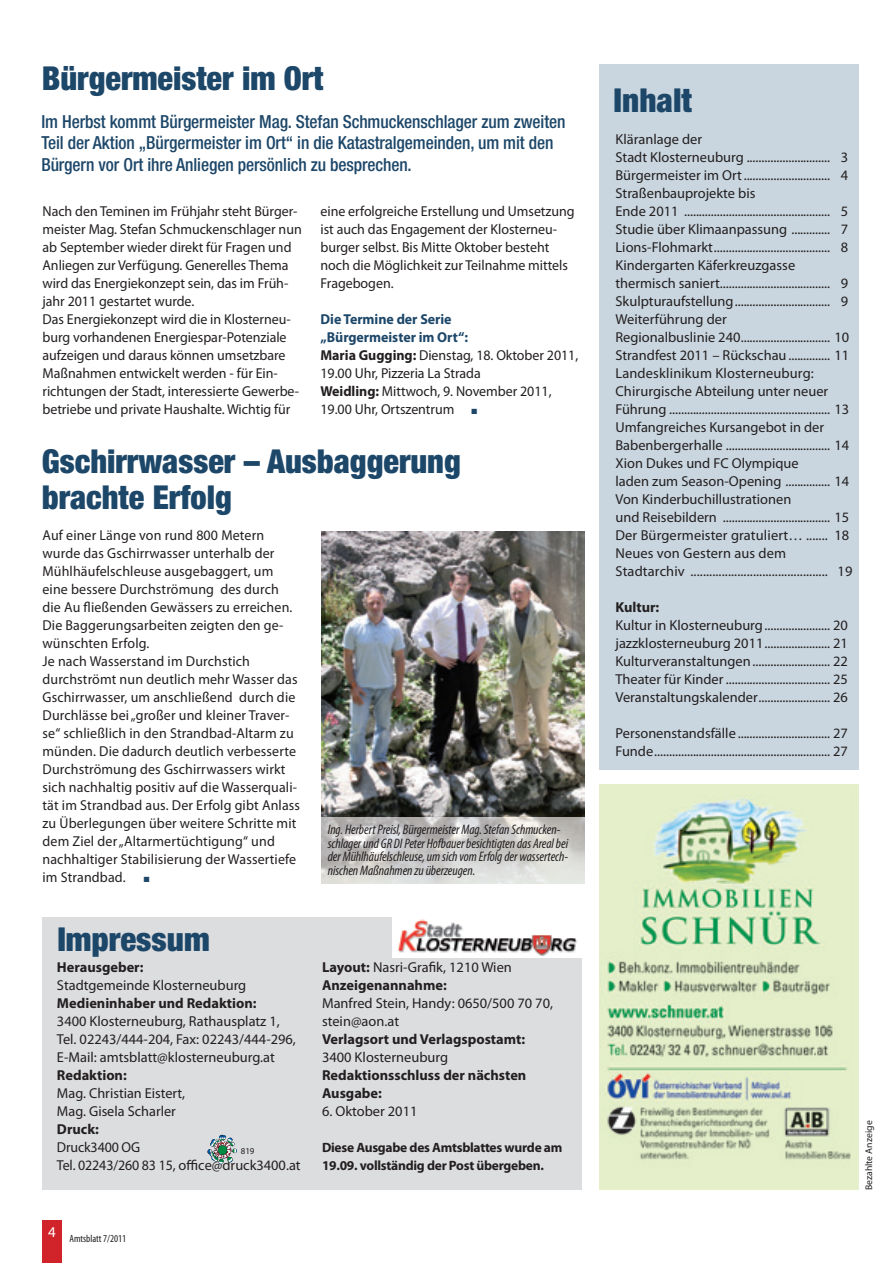
<style>
.page{position:relative;width:893px;height:1263px;background:#fff}
.page>*{position:absolute;margin:0;border:0;box-sizing:border-box;transform-origin:0 0}
.t1{font:900 condensed 33px/36px "Helvetica Neue";color:#1d4769}
.t2{font:500 condensed 18px/21.6px "Helvetica Neue";letter-spacing:-.005em;color:#1d4769}
.t3{font:15px "Myriad Pro";color:#fff}
.t4{font:14.4px/18px "Myriad Pro";color:#231f20}
.t5{font:700 14.4px/18px "Myriad Pro";color:#231f20}
.t6{font:italic condensed 13.8px/13.5px "Myriad Pro";letter-spacing:-.005em;color:#231f20}
.t7{font:700 13.5px/18px "Myriad Pro";letter-spacing:-.02em;color:#231f20}
.t8{font:condensed 10.5px "Myriad Pro";color:#231f20}
.t9{font:9.75px "Myriad Pro";color:#231f20}
.t10{font:9px "Myriad Pro";color:#231f20}
.t11{font:7.5px "Zapf Dingbats ITC";color:#1d4769}
.s1{font-weight:700;color:#1d4769}
.s2{font-weight:700}
.s3{color:#1d4769}
.s4{font-weight:400}
</style>
<div class="page">
<div style="left:42px;top:1220px;width:20px;height:43px;background:#d1232a"></div>
<div style="left:600px;top:64px;width:259px;height:706px;background:#c9d6df"></div>
<img style="left:600px;top:785px;width:259px;height:404px">
<div style="left:43px;top:917px;width:539px;height:272px;background:#dcdddf"></div>
<img style="left:393px;top:917px;width:189px;height:40px">
<svg style="left:207px;top:1135px;width:30px;height:29px"></svg>
<img style="left:321px;top:531px;width:264px;height:287px">
<svg style="left:321px;top:818px;width:264px;height:66px;background:#cecdcb"></svg>
<h1 class="t1" style="left:42px;top:60px;width:283px">Bürgermeister im Ort</h1>
<p class="t2" style="left:41px;top:110px;width:526px">Im Herbst kommt Bürgermeister Mag. Stefan Schmuckenschlager zum zweiten<br>Teil der Aktion „Bürgermeister im Ort“ in die Katastralgemeinden, um mit den<br>Bürgern vor Ort ihre Anliegen persönlich zu besprechen.</p>
<p class="t4" style="left:43px;top:202px;width:261px">Nach den Teminen im Frühjahr steht Bürger&shy;meister Mag. Stefan Schmuckenschlager nun ab September wieder direkt für Fragen und Anliegen zur Verfügung. Generelles Thema wird das Energiekonzept sein, das im Früh&shy;jahr 2011 gestartet wurde.<br>Das Energiekonzept wird die in Klosterneu&shy;burg vorhandenen Energiespar-Potenziale aufzeigen und daraus können umsetzbare Maßnahmen entwickelt werden - für Ein&shy;richtungen der Stadt, interessierte Gewerbe&shy;betriebe und private Haushalte. Wichtig für</p>
<p class="t4" style="left:320px;top:202px;width:256px">eine erfolgreiche Erstellung und Umsetzung ist auch das Engagement der Klosterneu&shy;burger selbst. Bis Mitte Oktober besteht noch die Möglichkeit zur Teilnahme mittels Fragebogen.</p>
<p class="t4" style="left:320px;top:310px;width:259px"><span class="s1">Die Termine der Serie<br>„Bürgermeister im Ort“:<br></span><span class="s2">Maria Gugging:</span> Dienstag, 18. Oktober 2011,<br>19.00 Uhr, Pizzeria La Strada<br><span class="s2">Weidling:</span> Mittwoch, 9. November 2011,<br>19.00 Uhr, Ortszentrum <span class="s3">■</span></p>
<h1 class="t1" style="left:42px;top:443px;width:420px">Gschirrwasser – Ausbaggerung brachte Erfolg</h1>
<p class="t4" style="left:43px;top:526px;width:259px">Auf einer Länge von rund 800 Metern wurde das Gschirrwasser unterhalb der Mühlhäufelschleuse ausgebaggert, um eine bessere Durchströmung des durch die Au fließenden Gewässers zu erreichen.<br>Die Baggerungsarbeiten zeigten den ge&shy;wünschten Erfolg.<br>Je nach Wasserstand im Durchstich durchströmt nun deutlich mehr Wasser das Gschirrwasser, um anschließend durch die Durchlässe bei „großer und kleiner Traver&shy;se“ schließlich in den Strandbad-Altarm zu münden. Die dadurch deutlich verbesserte Durchströmung des Gschirrwassers wirkt sich nachhaltig positiv auf die Wasserquali&shy;tät im Strandbad aus. Der Erfolg gibt Anlass zu Überlegungen über weitere Schritte mit dem Ziel der „Altarmertüchtigung“ und nachhaltiger Stabilisierung der Wassertiefe im Strandbad.</p>
<p class="t6" style="left:328px;top:823px;width:242px">Ing. Herbert Preisl, Bürgermeister Mag. Stefan Schmucken&shy;schlager und GR DI Peter Hofbauer besichtigten das Areal bei der Mühlhäufelschleuse, um sich vom Erfolg der wassertech&shy;nischen Maßnahmen zu überzeugen.</p>
<p class="t11" style="left:144px;top:876px;width:7px">■</p>
<h1 class="t1" style="left:57px;top:920px;width:154px">Impressum</h1>
<p class="t5" style="left:57px;top:958px;width:88px">Herausgeber:</p>
<p class="t4" style="left:57px;top:976px;width:191px">Stadtgemeinde Klosterneuburg</p>
<p class="t5" style="left:57px;top:994px;width:201px">Medieninhaber und Redaktion:</p>
<p class="t4" style="left:57px;top:1012px;width:240px">3400 Klosterneuburg, Rathausplatz 1,<br>Tel. 02243/444-204, Fax: 02243/444-296,<br>E-Mail: amtsblatt@klosterneuburg.at</p>
<p class="t5" style="left:57px;top:1066px;width:71px">Redaktion:</p>
<p class="t4" style="left:57px;top:1084px;width:130px">Mag. Christian Eistert,<br>Mag. Gisela Scharler</p>
<p class="t5" style="left:57px;top:1120px;width:43px">Druck:</p>
<p class="t4" style="left:57px;top:1138px;width:245px">Druck3400 OG<br>Tel. 02243/260 83 15, office@druck3400.at</p>
<p class="t10" style="left:241px;top:1145px;width:15px">819</p>
<p class="t3" style="left:48px;top:1223px;width:9px">4</p>
<p class="t8" style="left:70px;top:1232px;width:58px">Amtsblatt 7/2011</p>
<p class="t5" style="left:322px;top:958px;width:191px">Layout: <span class="s4">Nasri-Grafik, 1210 Wien<br></span>Anzeigenannahme:</p>
<p class="t4" style="left:322px;top:994px;width:232px">Manfred Stein, Handy: 0650/500 70 70, stein@aon.at</p>
<p class="t5" style="left:322px;top:1030px;width:205px">Verlagsort und Verlagspostamt:</p>
<p class="t4" style="left:322px;top:1048px;width:128px">3400 Klosterneuburg</p>
<p class="t5" style="left:322px;top:1066px;width:206px">Redaktionsschluss der nächsten<br>Ausgabe:</p>
<p class="t4" style="left:322px;top:1102px;width:97px">6. Oktober 2011</p>
<p class="t7" style="left:322px;top:1138px;width:242px">Diese Ausgabe des Amtsblattes wurde am<br>19.09. vollständig der Post übergeben.</p>
<h1 class="t1" style="left:614px;top:81px;width:80px">Inhalt</h1>
<p class="t4" style="left:615px;top:130px;width:238px">Kläranlage der<br>Stadt Klosterneuburg ............................ 3<br>Bürgermeister im Ort ............................. 4<br>Straßenbauprojekte bis<br>Ende 2011 ................................................. 5<br>Studie über Klimaanpassung ............. 7<br>Lions-Flohmarkt ....................................... 8<br>Kindergarten Käferkreuzgasse thermisch saniert..................................... 9<br>Skulpturaufstellung ................................ 9<br>Weiterführung der<br>Regionalbuslinie 240 .............................. 10<br>Strandfest 2011 – Rückschau .............. 11<br>Landesklinikum Klosterneuburg:<br>Chirurgische Abteilung unter neuer Führung ...................................................... 13<br>Umfangreiches Kursangebot in der Babenbergerhalle ................................... 14<br>Xion Dukes und FC Olympique<br>laden zum Season-Opening ............... 14<br>Von Kinderbuchillustrationen<br>und Reisebildern .................................... 15<br>Der Bürgermeister gratuliert… ....... 18<br>Neues von Gestern aus dem Stadtarchiv ............................................ 19</p>
<p class="t5" style="left:615px;top:598px;width:45px">Kultur:</p>
<p class="t4" style="left:615px;top:616px;width:234px;text-align:justify">Kultur in Klosterneuburg ...................... 20 jazzklosterneuburg 2011 ...................... 21<br>Kulturveranstaltungen .......................... 22<br>Theater für Kinder ................................... 25<br>Veranstaltungskalender ........................ 26</p>
<p class="t4" style="left:615px;top:724px;width:234px">Personenstandsfälle ............................... 27<br>Funde ........................................................... 27</p>
<p class="t9" style="left:863px;top:1190px;width:71px;rotate:-90deg">Bezahlte Anzeige</p>
</div>
